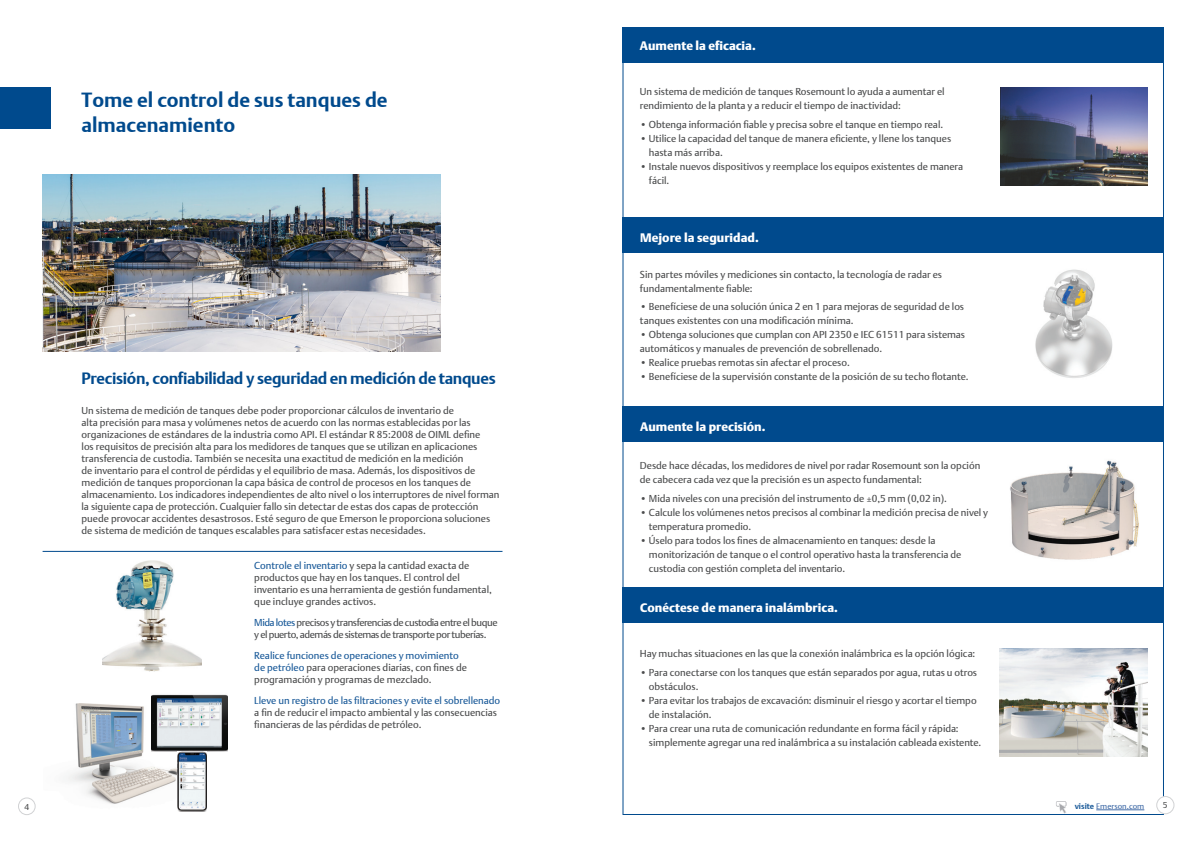
<style>
.page{position:relative;width:1191px;height:842px;background:#fff}
.page>*{position:absolute;margin:0;border:0;box-sizing:border-box;transform-origin:0 0}
.t1{font:20px/25px "DTL Argo T Bold";color:#004a8d}
.t2{font:16px "DTL Argo T Bold";letter-spacing:-.02em;color:#004a8d}
.t3{font:900 12.2px "DTL Argo ST";color:#fff}
.body-Peta{font:10px/12px "DTL Argo T";color:#4b4c4d}
.body-Peta-2{font:10px/12px "DTL Argo T";letter-spacing:-.04em;color:#4b4c4d}
._01_Page_number{font:8.5px "DTL Argo T";color:#4b4c4d}
.BODY_sm{font:8px "DTL Argo T";color:#436da8}
.s1{color:#1a5a99}
.s2{font-family:"DTL Argo T Bold";color:#1a5a99}
</style>
<div class="page">
<img style="left:68px;top:703px;width:140px;height:107px">
<div style="left:18px;top:797px;width:18px;height:18px;border:1px solid #d1d2d4;border-radius:50%"></div>
<div style="left:0;top:88px;width:50px;height:41px;background:#004a8d"></div>
<img style="left:43px;top:174px;width:397px;height:177px">
<hr style="left:43px;top:551px;width:459px;height:1px;background:#004a8d">
<div style="left:623px;top:27px;width:541px;height:36px;background:#004a8d"></div>
<div style="left:622px;top:217px;width:542px;height:35px;background:#004a8d"></div>
<div style="left:1156px;top:796px;width:18px;height:18px;border:1px solid #d1d2d4;border-radius:50%"></div>
<img style="left:103px;top:560px;width:98px;height:112px">
<img style="left:1000px;top:88px;width:147px;height:97px">
<div style="left:622px;top:406px;width:542px;height:35px;background:#004a8d"></div>
<div style="left:622px;top:587px;width:542px;height:35px;background:#004a8d"></div>
<img style="left:1000px;top:648px;width:147px;height:108px">
<img style="left:1035px;top:269px;width:78px;height:109px">
<img style="left:1010px;top:460px;width:129px;height:100px">
<img style="left:151px;top:694px;width:76px;height:57px">
<img style="left:178px;top:751px;width:29px;height:61px">
<svg style="left:1056px;top:801px;width:10px;height:13px"></svg>
<hr style="left:1096px;top:810px;width:48px;height:1px;background:#436da8">
<p class="t1" style="left:82px;top:87px;width:307px">Tome el control de sus tanques de almacenamiento</p>
<p class="_01_Page_number" style="left:25px;top:802px;width:6px">4</p>
<p class="t2" style="left:82px;top:368px;width:415px">Precisión, confiabilidad y seguridad en medición de tanques</p>
<p class="body-Peta" style="left:82px;top:404px;width:419px">Un sistema de medición de tanques debe poder proporcionar cálculos de inventario de<br>alta precisión para masa y volúmenes netos de acuerdo con las normas establecidas por las organizaciones de estándares de la industria como API. El estándar R 85:2008 de OIML define<br>los requisitos de precisión alta para los medidores de tanques que se utilizan en aplicaciones transferencia de custodia. También se necesita una exactitud de medición en la medición<br>de inventario para el control de pérdidas y el equilibrio de masa. Además, los dispositivos de medición de tanques proporcionan la capa básica de control de procesos en los tanques de almacenamiento. Los indicadores independientes de alto nivel o los interruptores de nivel forman la siguiente capa de protección. Cualquier fallo sin detectar de estas dos capas de protección puede provocar accidentes desastrosos. Esté seguro de que Emerson le proporciona soluciones de sistema de medición de tanques escalables para satisfacer estas necesidades.</p>
<p class="body-Peta" style="left:254px;top:559px;width:239px"><span class="s1">Controle el inventario</span> y sepa la cantidad exacta de productos que hay en los tanques. El control del inventario es una herramienta de gestión fundamental, que incluye grandes activos.</p>
<p class="body-Peta-2" style="left:254px;top:616px;width:245px"><span class="s1">Mida lotes</span> precisos y transferencias de custodia entre el buque y el puerto, además de sistemas de transporte por tuberías.</p>
<p class="body-Peta" style="left:254px;top:649px;width:214px"><span class="s1">Realice funciones de operaciones y movimiento de petróleo</span> para operaciones diarias, con fines de programación y programas de mezclado.</p>
<p class="body-Peta" style="left:254px;top:694px;width:247px"><span class="s1">Lleve un registro de las filtraciones y evite el sobrellenado </span>a fin de reducir el impacto ambiental y las consecuencias financieras de las pérdidas de petróleo.</p>
<p class="t3" style="left:640px;top:38px;width:117px">Aumente la eficacia.</p>
<p class="body-Peta" style="left:640px;top:85px;width:306px;line-height:14px">Un sistema de medición de tanques Rosemount lo ayuda a aumentar el rendimiento de la planta y a reducir el tiempo de inactividad:</p>
<p class="body-Peta" style="left:640px;top:118px;width:305px">• Obtenga información fiable y precisa sobre el tanque en tiempo real.</p>
<p class="body-Peta" style="left:649px;top:131px;width:304px;line-height:14px;text-indent:-9px">• Utilice la capacidad del tanque de manera eficiente, y llene los tanques hasta más arriba.</p>
<p class="body-Peta" style="left:649px;top:159px;width:316px;line-height:14px;text-indent:-9px">• Instale nuevos dispositivos y reemplace los equipos existentes de manera fácil.</p>
<p class="t3" style="left:640px;top:230px;width:120px">Mejore la seguridad.</p>
<p class="body-Peta" style="left:640px;top:267px;width:304px;line-height:14px">Sin partes móviles y mediciones sin contacto, la tecnología de radar es fundamentalmente fiable:</p>
<p class="body-Peta" style="left:640px;top:299px;width:326px;line-height:14px">• Benefíciese de una solución única 2 en 1 para mejoras de seguridad de los tanques existentes con una modificación mínima.</p>
<p class="body-Peta" style="left:640px;top:327px;width:327px;line-height:14px">• Obtenga soluciones que cumplan con API 2350 e IEC 61511 para sistemas automáticos y manuales de prevención de sobrellenado.</p>
<p class="body-Peta" style="left:640px;top:356px;width:211px">• Realice pruebas remotas sin afectar el proceso.</p>
<p class="body-Peta" style="left:640px;top:370px;width:330px">• Benefíciese de la supervisión constante de la posición de su techo flotante.</p>
<p class="t3" style="left:640px;top:419px;width:127px">Aumente la precisión.</p>
<p class="body-Peta" style="left:640px;top:458px;width:342px;line-height:14px">Desde hace décadas, los medidores de nivel por radar Rosemount son la opción de cabecera cada vez que la precisión es un aspecto fundamental:</p>
<p class="body-Peta" style="left:640px;top:492px;width:308px">• Mida niveles con una precisión del instrumento de ±0,5 mm (0,02 in).</p>
<p class="body-Peta" style="left:649px;top:505px;width:341px;line-height:14px;text-indent:-9px">• Calcule los volúmenes netos precisos al combinar la medición precisa de nivel y temperatura promedio.</p>
<p class="body-Peta" style="left:649px;top:533px;width:314px;line-height:14px;text-indent:-9px">• Úselo para todos los fines de almacenamiento en tanques: desde la monitorización de tanque o el control operativo hasta la transferencia de custodia con gestión completa del inventario.</p>
<p class="t3" style="left:640px;top:600px;width:199px">Conéctese de manera inalámbrica.</p>
<p class="body-Peta" style="left:640px;top:647px;width:337px">Hay muchas situaciones en las que la conexión inalámbrica es la opción lógica:</p>
<p class="body-Peta" style="left:649px;top:665px;width:330px;line-height:14px;text-indent:-9px">• Para conectarse con los tanques que están separados por agua, rutas u otros obstáculos.</p>
<p class="body-Peta" style="left:649px;top:693px;width:329px;line-height:14px;text-indent:-9px">• Para evitar los trabajos de excavación: disminuir el riesgo y acortar el tiempo de instalación.</p>
<p class="body-Peta" style="left:649px;top:721px;width:334px;line-height:14px;text-indent:-9px">• Para crear una ruta de comunicación redundante en forma fácil y rápida: simplemente agregar una red inalámbrica a su instalación cableada existente.</p>
<p class="BODY_sm" style="left:1074px;top:801px;width:71px"><span class="s2">visite</span> Emerson.com</p>
<p class="_01_Page_number" style="left:1163px;top:800px;width:6px">5</p>
</div>
